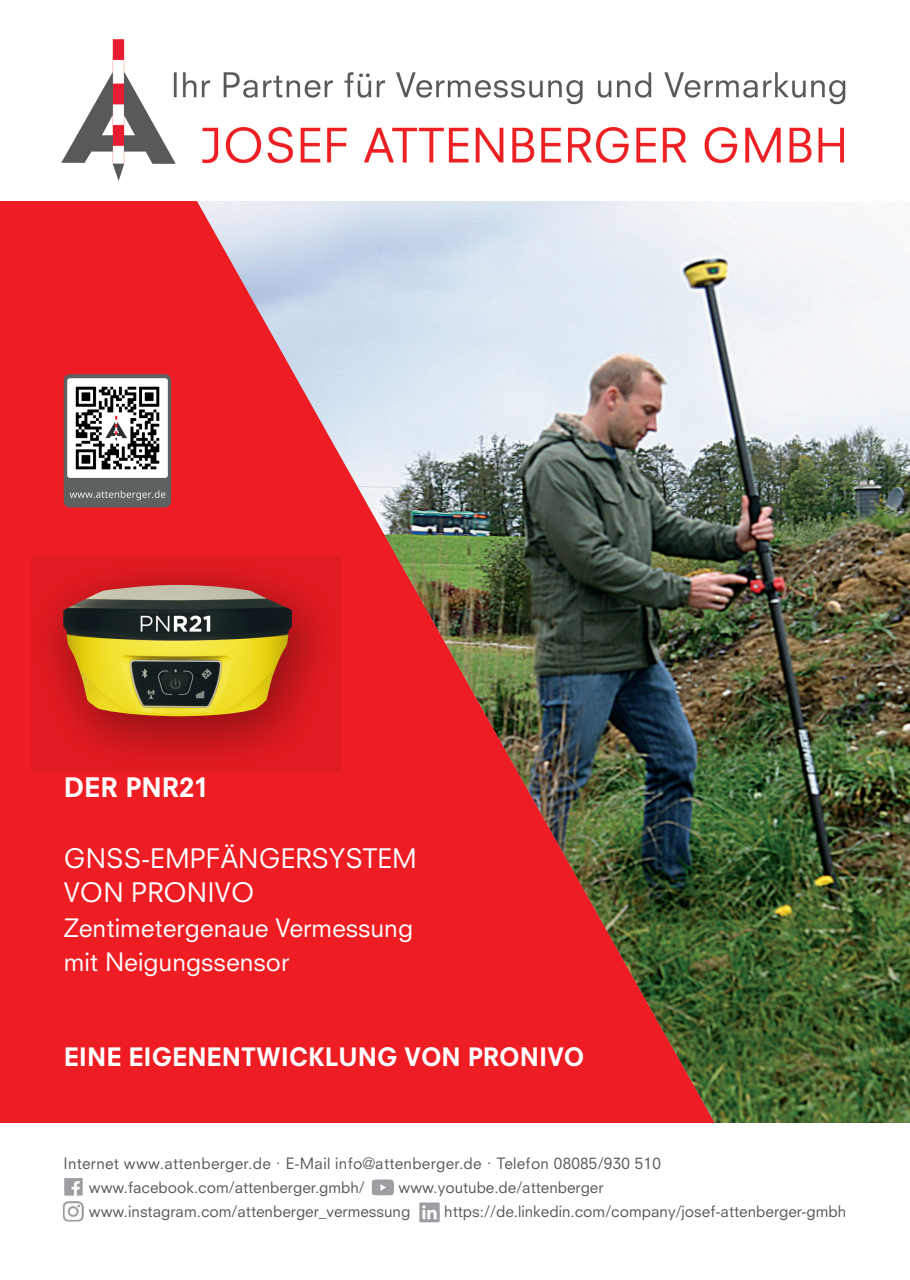
<style>
.page{position:relative;width:910px;height:1280px;background:#fff}
.page>*{position:absolute;margin:0;border:0;box-sizing:border-box;transform-origin:0 0}
.t1{font:26.25px/34.5px "Neuzeit S";letter-spacing:.005em;color:#fff}
.t2{font:800 26.25px "Neuzeit S";letter-spacing:.005em;color:#fff}
.t3{font:24.75px/34.5px "Neuzeit S";color:#fff}
.t4{font:800 24.75px "Neuzeit S";color:#fff}
.t5{font:15.3px/24px "Neuzeit S";color:#57585a}
.t6{font:15.3px/24px "Neuzeit S";letter-spacing:.02em;color:#57585a}
</style>
<div class="page">
<div style="left:0;top:190px;width:747px;height:937px;background:#ee1d23"></div>
<img style="left:189px;top:201px;width:721px;height:922px">
<div style="left:0;top:168px;width:910px;height:33px;background:#fff"></div>
<div style="left:0;top:1123px;width:910px;height:148px;background:#fff"></div>
<img style="left:65px;top:1178px;width:18px;height:16px">
<div style="left:63px;top:1175px;width:22px;height:21px;border:1px solid #fff;border-radius:2px"></div>
<img style="left:372px;top:1179px;width:22px;height:15px">
<div style="left:370px;top:1177px;width:27px;height:19px;border:1px solid #fff;border-radius:3px"></div>
<img style="left:63px;top:1201px;width:21px;height:19px">
<div style="left:54px;top:1198px;width:33px;height:24px;border:1px solid #fff;border-radius:4px"></div>
<img style="left:420px;top:1202px;width:20px;height:21px">
<img style="left:61px;top:39px;width:785px;height:142px">
<svg style="left:32px;top:555px;width:309px;height:217px;fill:#de1a20"></svg>
<img style="left:63px;top:585px;width:229px;height:131px">
<img style="left:64px;top:374px;width:107px;height:133px">
<h1 class="t2" style="left:64px;top:771px;width:147px">DER PNR21</h1>
<h1 class="t1" style="left:64px;top:841px;width:355px">GNSS-EMPFÄNGERSYSTEM<br>VON PRONIVO</h1>
<h2 class="t3" style="left:64px;top:910px;width:351px">Zentimetergenaue Vermessung mit Neigungssensor</h2>
<h2 class="t4" style="left:64px;top:1042px;width:522px">EINE EIGENENTWICKLUNG VON PRONIVO</h2>
<p class="t6" style="left:89px;top:1151px;width:573px;text-indent:-25px">Internet www.attenberger.de . E-Mail info@attenberger.de . Telefon 08085/930 510 www.facebook.com/attenberger.gmbh/</p>
<p class="t5" style="left:89px;top:1175px;width:516px;text-indent:310px">www.youtube.de/attenberger www.instagram.com/attenberger_vermessung</p>
<p class="t5" style="left:444px;top:1199px;width:403px">https://de.linkedin.com/company/josef-attenberger-gmbh</p>
</div>
